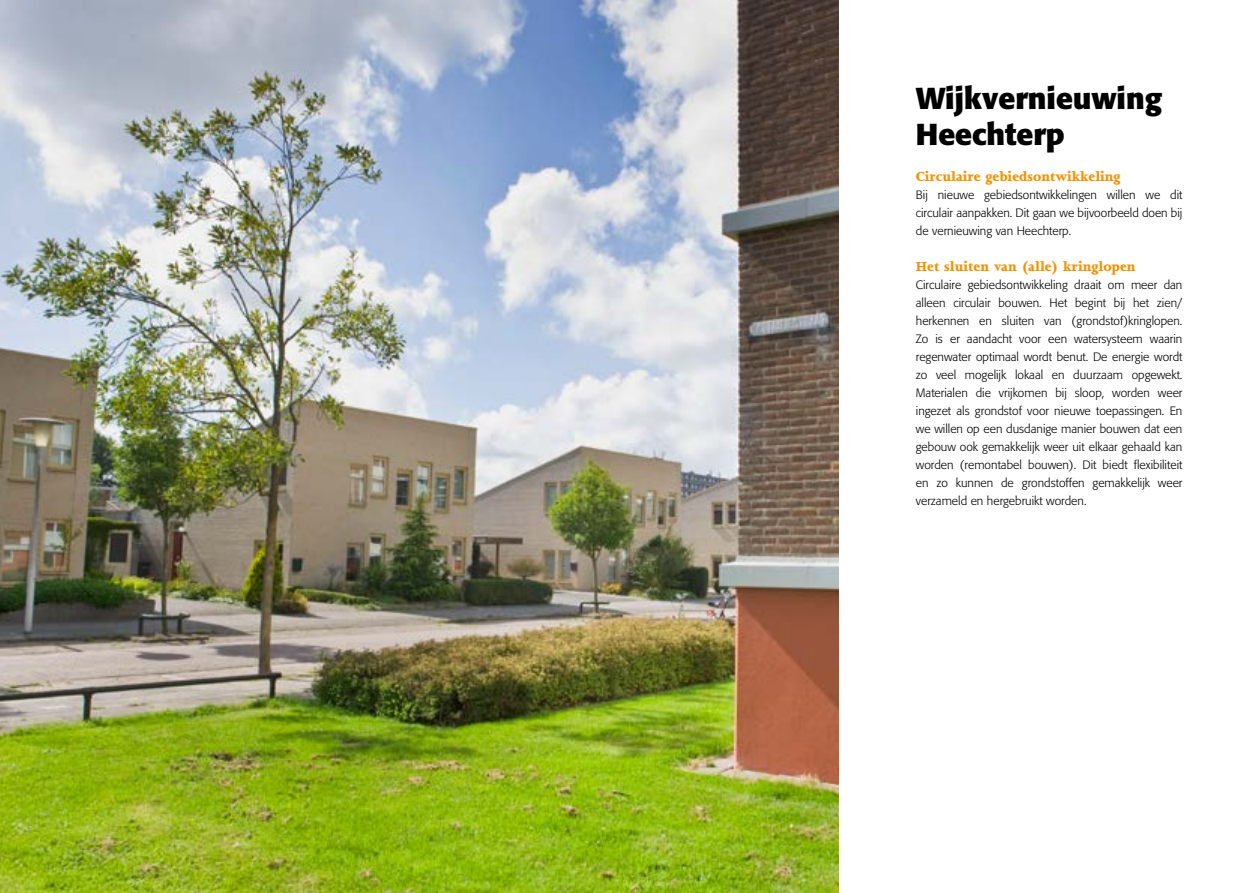
<style>
.page{position:relative;width:1259px;height:893px;background:#fff}
.page>*{position:absolute;margin:0;border:0;box-sizing:border-box;transform-origin:0 0}
.t1{font:700 30px/36px "Formata";color:#000}
.t2{font:800 15px "Joanna MT Std";color:#f39200}
.t3{font:300 12px/18px "Formata";color:#000;text-align:justify}
</style>
<div class="page">
<img style="left:0;top:0;width:839px;height:893px">
<h1 class="t1" style="left:916px;top:80px;width:248px">Wijkvernieuwing<br>Heechterp</h1>
<p class="t2" style="left:916px;top:168px;width:206px">Circulaire gebiedsontwikkeling</p>
<p class="t3" style="left:916px;top:186px;width:268px">Bij nieuwe gebiedsontwikkelingen willen we dit circulair aanpakken. Dit gaan we bijvoorbeeld doen bij de vernieuwing van Heechterp.</p>
<p class="t2" style="left:916px;top:258px;width:221px">Het sluiten van (alle) kringlopen</p>
<p class="t3" style="left:916px;top:276px;width:268px">Circulaire gebiedsontwikkeling draait om meer dan alleen circulair bouwen. Het begint bij het zien/ herkennen en sluiten van (grondstof)kringlopen.<br>Zo is er aandacht voor een watersysteem waarin regenwater optimaal wordt benut. De energie wordt zo veel mogelijk lokaal en duurzaam opgewekt.<br>Materialen die vrijkomen bij sloop, worden weer ingezet als grondstof voor nieuwe toepassingen. En we willen op een dusdanige manier bouwen dat een gebouw ook gemakkelijk weer uit elkaar gehaald kan worden (remontabel bouwen). Dit biedt flexibiliteit en zo kunnen de grondstoffen gemakkelijk weer verzameld en hergebruikt worden.</p>
</div>
